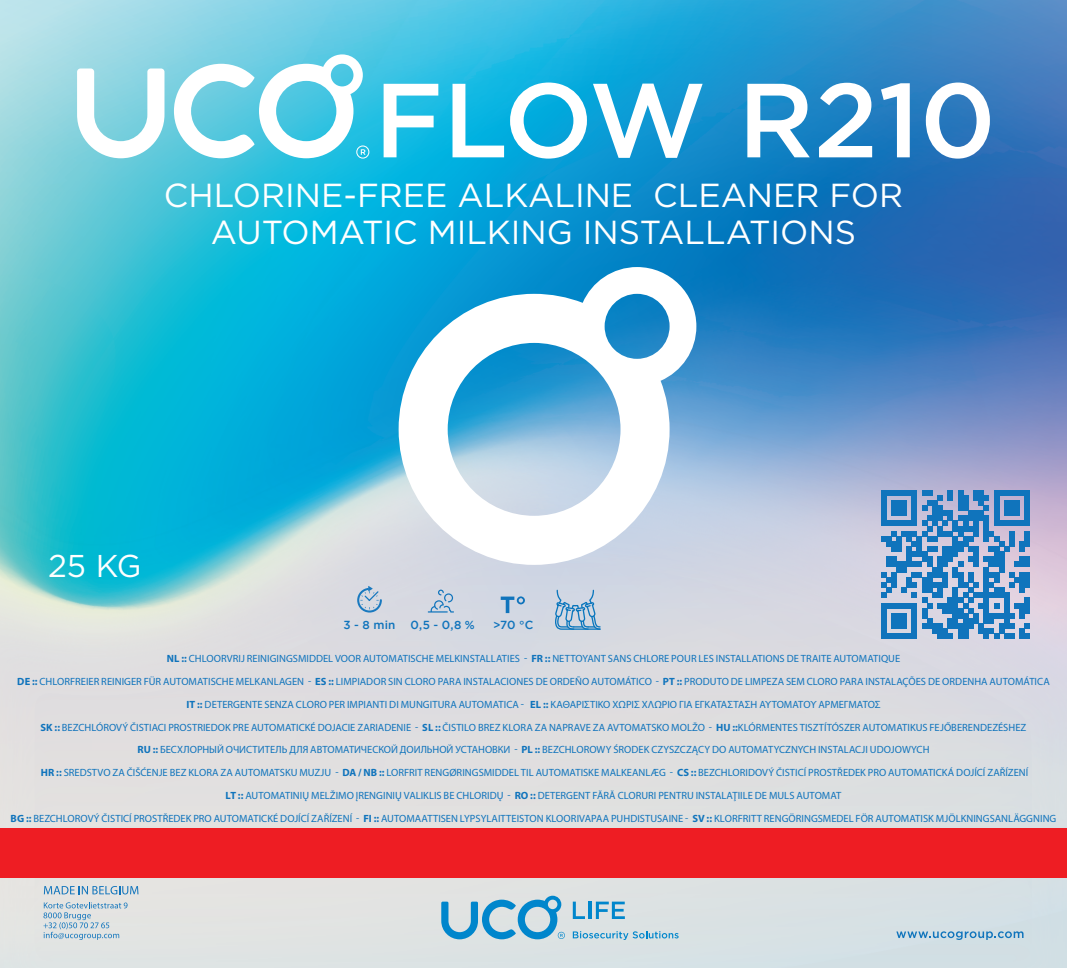
<style>
.page{position:relative;width:1067px;height:968px;background:#fff}
.page>*{position:absolute;margin:0;border:0;box-sizing:border-box;transform-origin:0 0}
.t1{font:33.25px/36.8px "Gotham";color:#fff;text-align:center}
.t2{font:31.5px "Gotham";color:#fff}
.t3{font:500 11.72px "Gotham";color:#1074bc}
.t4{font:10.5px/22.8px "Myriad Pro";color:#1074bc;text-align:center}
.s1{font-weight:700}
</style>
<div class="page">
<img style="left:0;top:0;width:1067px;height:967px">
<svg style="left:896px;top:931px;width:127px;height:8px"></svg>
<svg style="left:43px;top:902px;width:84px;height:37px;background:#c3d3db"></svg>
<svg style="left:44px;top:885px;width:94px;height:9px"></svg>
<svg style="left:398px;top:267px;width:298px;height:297px"></svg>
<svg style="left:881px;top:490px;width:148px;height:148px;background:#6399ca"></svg>
<svg style="left:441px;top:895px;width:124px;height:44px;background:#8dc0da"></svg>
<svg style="left:573px;top:901px;width:12px;height:17px"></svg>
<hr style="left:588px;top:901px;width:3px;height:17px;background:#0086cc">
<svg style="left:596px;top:901px;width:29px;height:17px"></svg>
<svg style="left:573px;top:931px;width:105px;height:8px"></svg>
<div style="left:0;top:827px;width:1067px;height:50px;background:#ee1d23"></div>
<svg style="left:77px;top:68px;width:87px;height:90px"></svg>
<svg style="left:174px;top:54px;width:195px;height:104px"></svg>
<svg style="left:383px;top:84px;width:55px;height:73px"></svg>
<svg style="left:452px;top:84px;width:52px;height:73px"></svg>
<svg style="left:510px;top:82px;width:77px;height:76px"></svg>
<svg style="left:593px;top:84px;width:109px;height:74px"></svg>
<svg style="left:747px;top:84px;width:62px;height:73px"></svg>
<svg style="left:819px;top:83px;width:53px;height:74px"></svg>
<svg style="left:881px;top:83px;width:28px;height:74px"></svg>
<svg style="left:925px;top:82px;width:64px;height:76px"></svg>
<svg style="left:428px;top:589px;width:26px;height:23px"></svg>
<svg style="left:357px;top:586px;width:25px;height:26px"></svg>
<svg style="left:500px;top:596px;width:25px;height:17px"></svg>
<svg style="left:553px;top:589px;width:48px;height:41px;background:#9fbed8"></svg>
<h1 class="t1" style="left:164px;top:176px;width:741px">CHLORINE-FREE ALKALINE CLEANER FOR<br>AUTOMATIC MILKING INSTALLATIONS</h1>
<h2 class="t2" style="left:48px;top:546px;width:95px">25 KG</h2>
<p class="t3" style="left:343px;top:617px;width:53px">3 - 8 min</p>
<p class="t3" style="left:410px;top:617px;width:66px">0,5 - 0,8 %</p>
<p class="t3" style="left:493px;top:617px;width:42px">&gt;70 °C</p>
<p class="t4" style="left:11px;top:647px;width:1047px"><span class="s1">NL ::</span> CHLOORVRIJ REINIGINGSMIDDEL VOOR AUTOMATISCHE MELKINSTALLATIES - <span class="s1">FR ::</span> NETTOYANT SANS CHLORE POUR LES INSTALLATIONS DE TRAITE AUTOMATIQUE<br><span class="s1">DE ::</span> CHLORFREIER REINIGER FÜR AUTOMATISCHE MELKANLAGEN - <span class="s1">ES ::</span> LIMPIADOR SIN CLORO PARA INSTALACIONES DE ORDEÑO AUTOMÁTICO - <span class="s1">PT ::</span> PRODUTO DE LIMPEZA SEM CLORO PARA INSTALAÇÕES DE ORDENHA AUTOMÁTICA<br><span class="s1">IT ::</span> DETERGENTE SENZA CLORO PER IMPIANTI DI MUNGITURA AUTOMATICA - <span class="s1">EL ::</span> ΚΑΘΑΡΙΣΤΙΚΟ ΧΩΡΙΣ ΧΛΩΡΙΟ ΓΙΑ ΕΓΚΑΤΑΣΤΑΣΗ ΑΥΤΟΜΑΤΟΥ ΑΡΜΕΓΜΑΤΟΣ<br><span class="s1">SK ::</span> BEZCHLÓROVÝ ČISTIACI PROSTRIEDOK PRE AUTOMATICKÉ DOJACIE ZARIADENIE - <span class="s1">SL ::</span> ČISTILO BREZ KLORA ZA NAPRAVE ZA AVTOMATSKO MOLŽO - <span class="s1">HU ::</span>KLÓRMENTES TISZTÍTÓSZER AUTOMATIKUS FEJŐBERENDEZÉSHEZ<br><span class="s1">RU ::</span> БЕСХЛОРНЫЙ ОЧИСТИТЕЛЬ ДЛЯ АВТОМАТИЧЕСКОЙ ДОИЛЬНОЙ УСТАНОВКИ - <span class="s1">PL ::</span> BEZCHLOROWY ŚRODEK CZYSZCZĄCY DO AUTOMATYCZNYCH INSTALACJI UDOJOWYCH<br><span class="s1">HR ::</span> SREDSTVO ZA ČIŠĆENJE BEZ KLORA ZA AUTOMATSKU MUZJU - <span class="s1">DA / NB ::</span> LORFRIT RENGØRINGSMIDDEL TIL AUTOMATISKE MALKEANLÆG - <span class="s1">CS ::</span> BEZCHLORIDOVÝ ČISTICÍ PROSTŘEDEK PRO AUTOMATICKÁ DOJÍCÍ ZAŘÍZENÍ<br><span class="s1">LT ::</span> AUTOMATINIŲ MELŽIMO ĮRENGINIŲ VALIKLIS BE CHLORIDŲ - <span class="s1">RO ::</span> DETERGENT FĂRĂ CLORURI PENTRU INSTALAŢIILE DE MULS AUTOMAT<br><span class="s1">BG ::</span> BEZCHLOROVÝ ČISTICÍ PROSTŘEDEK PRO AUTOMATICKÉ DOJÍCÍ ZAŘÍZENÍ - <span class="s1">FI ::</span> AUTOMAATTISEN LYPSYLAITTEISTON KLOORIVAPAA PUHDISTUSAINE - <span class="s1">SV ::</span> KLORFRITT RENGÖRINGSMEDEL FÖR AUTOMATISK MJÖLKNINGSANLÄGGNING</p>
</div>
